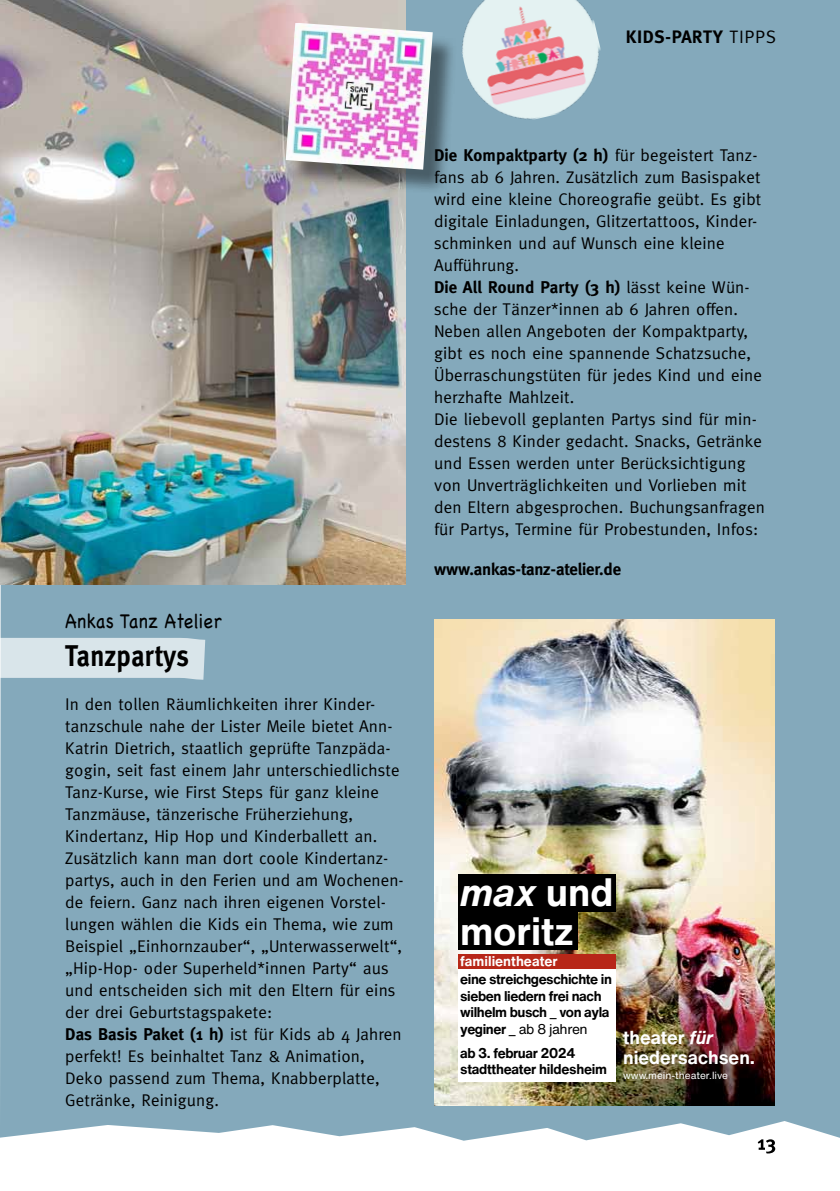
<style>
.page{position:relative;width:840px;height:1191px;background:#fff}
.page>*{position:absolute;margin:0;border:0;box-sizing:border-box;transform-origin:0 0}
.t1{font:700 38.6px/38.6px "Helvetica Now Text";color:#fff}
.t2{font:700 29.8px "Meta Plus";letter-spacing:.02em;color:#000;scale:.87 1}
.t3{font:20.8px "Chalkboard";letter-spacing:.02em;color:#000;scale:.87 1}
.t4{font:700 18.4px/20.2px "Helvetica Now Text";color:#fff}
.t5{font:700 18px "Meta Plus";letter-spacing:.03em;color:#000}
.t6{font:17px/22px "Meta Plus";letter-spacing:.01em;color:#000}
.t7{font:700 17px "Meta Plus";letter-spacing:-.01em;color:#000}
.t8{font:700 13.8px/16.6px "Helvetica Now Text";letter-spacing:-.03em;color:#000}
.t9{font:700 13.8px "Helvetica Now Text";color:#fff}
.t10{font:10.2px "Helvetica Now Text";color:#fff}
.s1{font-weight:400}
.s2{font-weight:700}
.s3{font-style:italic}
</style>
<div class="page">
<div style="left:0;top:0;width:839px;height:1140px;background:#84a9bb"></div>
<img style="left:434px;top:620px;width:340px;height:486px">
<div style="left:457px;top:962px;width:158px;height:119px;background:#fff"></div>
<div style="left:457px;top:954px;width:158px;height:15px;background:#b72718"></div>
<div style="left:457px;top:874px;width:158px;height:37px;background:#000"></div>
<div style="left:457px;top:902px;width:120px;height:48px;background:#000"></div>
<svg style="left:757px;top:1139px;width:17px;height:14px"></svg>
<img style="left:0;top:0;width:405px;height:584px">
<div style="left:289px;top:26px;width:168px;height:168px;background:#000;opacity:.45"></div>
<img style="left:285px;top:23px;width:147px;height:147px">
<svg style="left:0;top:636px;width:206px;height:46px;background:#cddde3"></svg>
<img style="left:449px;top:0;width:163px;height:132px">
<p class="t5" style="left:625px;top:26px;width:152px">KIDS-PARTY <span class="s1">TIPPS</span></p>
<p class="t3" style="left:65px;top:609px;width:181px">Ankas Tanz Atelier</p>
<h2 class="t2" style="left:65px;top:638px;width:143px">Tanzpartys</h2>
<p class="t6" style="left:65px;top:693px;width:340px">In den tollen Räumlichkeiten ihrer Kinder&shy;tanzschule nahe der Lister Meile bietet Ann-Katrin Dietrich, staatlich geprüfte Tanzpäda&shy;gogin, seit fast einem Jahr unterschiedlichste Tanz-Kurse, wie First Steps für ganz kleine Tanzmäuse, tänzerische Früherziehung, Kindertanz, Hip Hop und Kinderballett an.<br>Zusätzlich kann man dort coole Kindertanz&shy;partys, auch in den Ferien und am Wochenen&shy;de feiern. Ganz nach ihren eigenen Vorstel&shy;lungen wählen die Kids ein Thema, wie zum Beispiel „Einhornzauber“, „Unterwasserwelt“, „Hip-Hop- oder Superheld*innen Party“ aus und entscheiden sich mit den Eltern für eins der drei Geburtstagspakete:<br><span class="s2">Das Basis Paket (1 h)</span> ist für Kids ab 4 Jahren perfekt! Es beinhaltet Tanz &amp; Animation, Deko passend zum Thema, Knabberplatte, Getränke, Reinigung.</p>
<p class="t6" style="left:434px;top:144px;width:332px"><span class="s2">Die Kompaktparty (2 h)</span> für begeistert Tanz&shy;fans ab 6 Jahren. Zusätzlich zum Basispaket wird eine kleine Choreografie geübt. Es gibt digitale Einladungen, Glitzertattoos, Kinder&shy;schminken und auf Wunsch eine kleine Aufführung.<br><span class="s2">Die All Round Party (3 h)</span> lässt keine Wün&shy;sche der Tänzer*innen ab 6 Jahren offen.<br>Neben allen Angeboten der Kompaktparty, gibt es noch eine spannende Schatzsuche, Überraschungstüten für jedes Kind und eine herzhafte Mahlzeit.<br>Die liebevoll geplanten Partys sind für min&shy;destens 8 Kinder gedacht. Snacks, Getränke und Essen werden unter Berücksichtigung von Unverträglichkeiten und Vorlieben mit den Eltern abgesprochen. Buchungsanfragen für Partys, Termine für Probestunden, Infos:</p>
<p class="t7" style="left:434px;top:559px;width:188px">www.ankas-tanz-atelier.de</p>
<h1 class="t1" style="left:460px;top:872px;width:155px"><span class="s3">max</span> und moritz</h1>
<p class="t9" style="left:460px;top:951px;width:99px">familientheater</p>
<p class="t8" style="left:460px;top:970px;width:153px">eine streichgeschichte in sieben liedern frei nach wilhelm busch _ von ayla yeginer <span class="s1">_ ab 8 jahren</span></p>
<p class="t8" style="left:460px;top:1044px;width:148px">ab 3. februar 2024 stadttheater hildesheim</p>
<p class="t4" style="left:622px;top:1026px;width:133px">theater <span class="s3">für </span>niedersachsen.</p>
<p class="t10" style="left:622px;top:1067px;width:106px">www.mein-theater.live</p>
</div>
